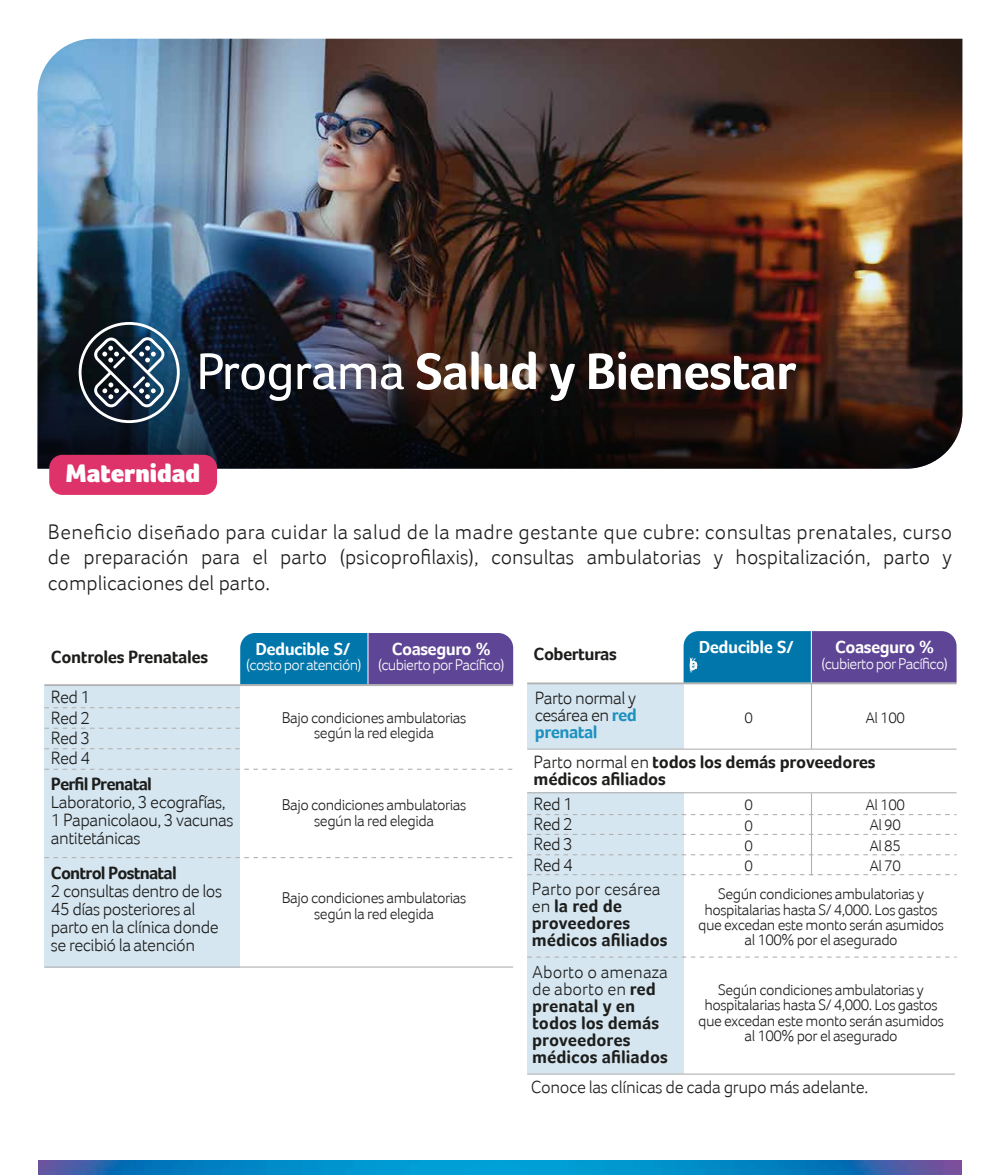
<style>
.page{position:relative;width:1000px;height:1175px;background:#fff}
.page>*{position:absolute;margin:0;border:0;box-sizing:border-box;transform-origin:0 0}
.t1{font:700 52.88px "Foco";letter-spacing:-.02em;color:#fff}
.t2{font:900 26.12px "Foco";color:#fff}
.t3{font:300 21.25px/25.5px "Foco";color:#1d1e1c;text-align:justify}
.t4{font:300 18px/20.2px "Foco";letter-spacing:-.03em;color:#1d1e1c;text-align:justify}
.t5{font:700 18px/17.1px "Foco";color:#1d1e1c}
.t6{font:700 18px "Foco";letter-spacing:-.03em;color:#fff}
.t7{font:700 18px "Foco";letter-spacing:-.045em;color:#1d1e1c}
.t8{font:700 18px "Foco";letter-spacing:-.02em;color:#1d1d1b}
.t9{font:300 15.75px/15.2px "Foco";letter-spacing:-.03em;color:#1d1e1c;text-align:center}
.t10{font:300 15.75px "Foco";letter-spacing:-.045em;color:#fff}
.s1{font-weight:400}
.s2{font-weight:700;color:#1d91bf}
.s3{font-weight:300}
</style>
<div class="page">
<img style="left:38px;top:39px;width:924px;height:244px">
<img style="left:38px;top:283px;width:924px;height:186px">
<div style="left:240px;top:633px;width:127px;height:52px;background:#0076aa"></div>
<div style="left:368px;top:633px;width:145px;height:52px;background:#5f4595"></div>
<hr style="left:368px;top:633px;width:1px;height:52px;background:#fff">
<div style="left:45px;top:685px;width:195px;height:283px;background:#d6e6f1"></div>
<svg style="left:45px;top:769px;width:468px;height:1px"></svg>
<svg style="left:45px;top:857px;width:468px;height:1px"></svg>
<hr style="left:45px;top:684px;width:468px;height:2px;background:#b3b2b2">
<hr style="left:45px;top:966px;width:468px;height:2px;background:#b3b2b2">
<svg style="left:45px;top:748px;width:195px;height:1px"></svg>
<svg style="left:45px;top:728px;width:195px;height:1px"></svg>
<svg style="left:45px;top:707px;width:195px;height:1px"></svg>
<svg style="left:79px;top:322px;width:101px;height:101px;background:#415565"></svg>
<div style="left:684px;top:631px;width:127px;height:52px;background:#0076aa"></div>
<div style="left:811px;top:631px;width:146px;height:52px;background:#5f4595"></div>
<hr style="left:811px;top:631px;width:1px;height:52px;background:#fff">
<div style="left:527px;top:683px;width:156px;height:66px;background:#d6e6f1"></div>
<div style="left:527px;top:793px;width:156px;height:281px;background:#d6e6f1"></div>
<svg style="left:527px;top:814px;width:430px;height:1px"></svg>
<svg style="left:527px;top:834px;width:430px;height:1px"></svg>
<svg style="left:527px;top:854px;width:430px;height:1px"></svg>
<svg style="left:527px;top:874px;width:430px;height:1px"></svg>
<hr style="left:527px;top:682px;width:430px;height:2px;background:#b3b2b2">
<svg style="left:527px;top:957px;width:430px;height:1px"></svg>
<hr style="left:527px;top:1074px;width:428px;height:1px;background:#b3b2b2">
<hr style="left:527px;top:749px;width:430px;height:1px;background:#b3b2b2">
<hr style="left:527px;top:792px;width:430px;height:1px;background:#b3b2b2">
<hr style="left:811px;top:684px;width:1px;height:65px;background:#b3b2b2">
<hr style="left:811px;top:793px;width:1px;height:83px;background:#b3b2b2">
<div style="left:49px;top:455px;width:168px;height:40px;background:#de326a;border-radius:13px"></div>
<img style="left:39px;top:1161px;width:922px;height:14px">
<h1 class="t1" style="left:196px;top:340px;width:601px"><span class="s1">Programa</span> Salud y Bienestar</h1>
<h2 class="t2" style="left:65px;top:458px;width:136px">Maternidad</h2>
<h3 class="t3" style="left:48px;top:519px;width:906px">Beneficio diseñado para cuidar la salud de la madre gestante que cubre: consultas prenatales, curso de preparación para el parto (psicoprofilaxis), consultas ambulatorias y hospitalización, parto y complicaciones del parto.</h3>
<p class="t8" style="left:51px;top:646px;width:159px">Controles Prenatales</p>
<p class="t4" style="left:51px;top:687px;width:41px">Red 1<br>Red 2<br>Red 3<br>Red 4</p>
<p class="t7" style="left:51px;top:773px;width:103px">Perfil Prenatal</p>
<p class="t4" style="left:51px;top:793px;width:184px;line-height:18px;text-align:left">Laboratorio, 3 ecografías,<br>1 Papanicolaou, 3 vacunas antitetánicas</p>
<p class="t7" style="left:51px;top:863px;width:127px">Control Postnatal</p>
<p class="t4" style="left:51px;top:882px;width:173px;line-height:18px;text-align:left">2 consultas dentro de los<br>45 días posteriores al parto en la clínica donde se recibió la atención</p>
<p class="t6" style="left:255px;top:638px;width:96px">Deducible S/</p>
<p class="t10" style="left:246px;top:656px;width:117px">(costo por atención)</p>
<p class="t6" style="left:392px;top:638px;width:101px">Coaseguro %</p>
<p class="t10" style="left:378px;top:656px;width:128px">(cubierto por Pacífico)</p>
<p class="t9" style="left:282px;top:710px;width:186px">Bajo condiciones ambulatorias según la red elegida</p>
<p class="t9" style="left:282px;top:797px;width:186px">Bajo condiciones ambulatorias según la red elegida</p>
<p class="t9" style="left:282px;top:890px;width:186px">Bajo condiciones ambulatorias según la red elegida</p>
<p class="t8" style="left:534px;top:643px;width:85px">Coberturas</p>
<p class="t4" style="left:535px;top:689px;width:104px;line-height:17.1px">Parto normal y cesárea en <span class="s2">red prenatal</span></p>
<p class="t6" style="left:699px;top:636px;width:96px">Deducible S/</p>
<p class="t10" style="left:690px;top:654px;width:10px">( costpr aenci ó)</p>
<p class="t6" style="left:835px;top:636px;width:101px">Coaseguro %</p>
<p class="t10" style="left:821px;top:654px;width:128px">(cubierto por Pacífico)</p>
<p class="t9" style="left:744px;top:709px;width:10px">0</p>
<p class="t9" style="left:865px;top:709px;width:41px">Al 100</p>
<p class="t5" style="left:534px;top:753px;width:344px"><span class="s3">Parto normal en</span> todos los demás proveedores médicos afiliados</p>
<p class="t4" style="left:534px;top:793px;width:41px">Red 1<br>Red 2<br>Red 3<br>Red 4</p>
<p class="t9" style="left:865px;top:795px;width:41px;line-height:20.2px;text-align:left">Al 100<br>Al 90<br>Al 85<br>Al 70</p>
<p class="t9" style="left:744px;top:795px;width:10px;line-height:20.2px;text-align:justify">0<br>0<br>0<br>0</p>
<p class="t5" style="left:532px;top:880px;width:137px"><span class="s3">Parto por cesárea en</span> la red de proveedores médicos afiliados</p>
<p class="t9" style="left:698px;top:886px;width:247px">Según condiciones ambulatorias y hospitalarias hasta S/ 4,000. Los gastos que excedan este monto serán asumidos al 100% por el asegurado</p>
<p class="t9" style="left:698px;top:982px;width:247px">Según condiciones ambulatorias y hospitalarias hasta S/ 4,000. Los gastos que excedan este monto serán asumidos al 100% por el asegurado</p>
<p class="t5" style="left:532px;top:963px;width:137px"><span class="s3">Aborto o amenaza de aborto en</span> red prenatal y en todos los demás proveedores médicos afiliados</p>
<p class="t4" style="left:531px;top:1077px;width:339px">Conoce las clínicas de cada grupo más adelante.</p>
</div>
